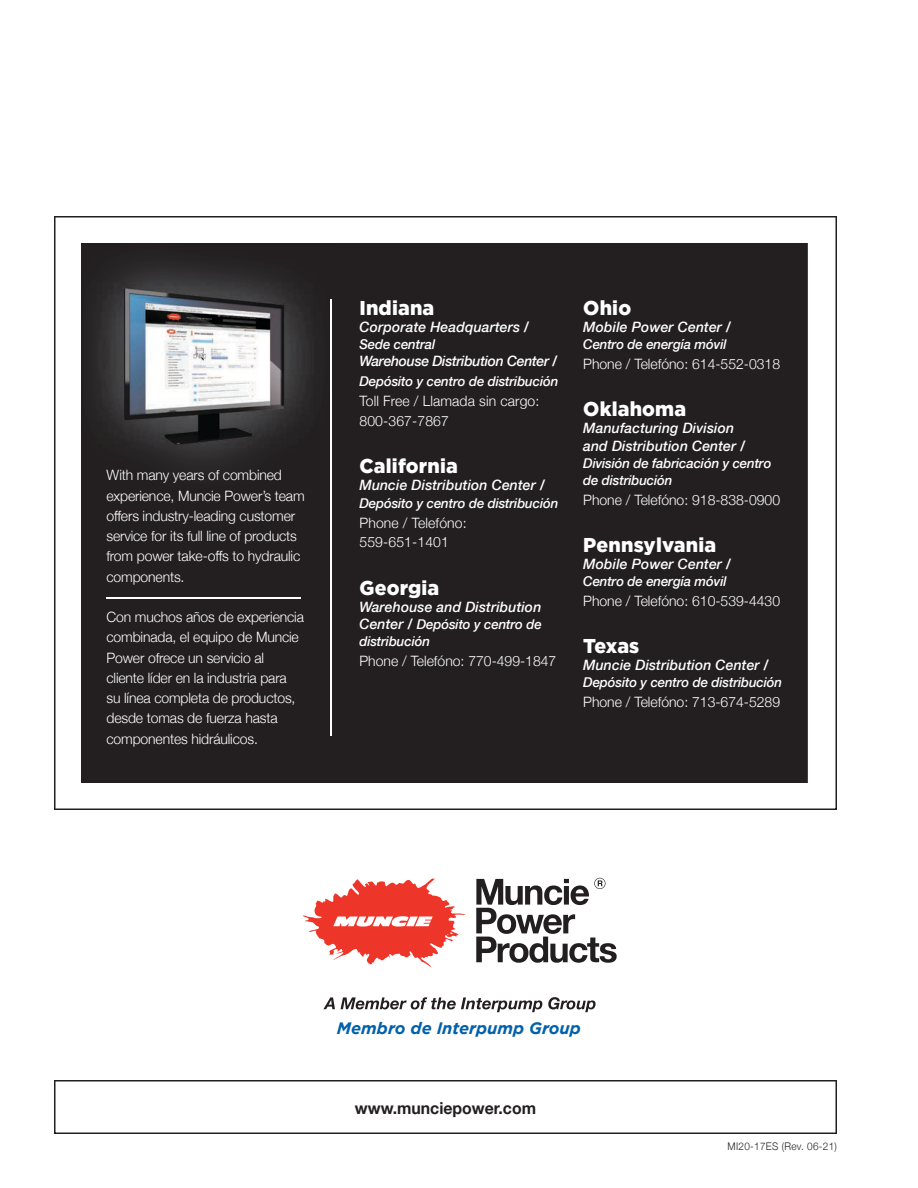
<style>
.page{position:relative;width:918px;height:1188px;background:#fff}
.page>*{position:absolute;margin:0;border:0;box-sizing:border-box;transform-origin:0 0}
.t1{font:900 19.95px "Gotham";letter-spacing:.01em;color:#fff}
.t2{font:italic 700 16.5px "Gotham";color:#0161aa}
.t3{font:700 16.5px "Helvetica Neue";color:#231f20;scale:.96 1}
.t4{font:300 14.25px/20.2px "Helvetica Neue";letter-spacing:-.01em;color:#fff}
.t5{font:italic 500 14.25px/17.1px "Helvetica Neue";letter-spacing:.01em;color:#fff}
.t6{font:300 14.25px/20px "Helvetica Neue";letter-spacing:.01em;color:#fff}
.t7{font:italic 500 14.25px "Helvetica Neue";letter-spacing:-.02em;color:#fff}
.t8{font:italic 500 13.5px/17.1px "Helvetica Neue";letter-spacing:-.01em;color:#fff}
.t9{font:300 10.5px "Helvetica Neue";letter-spacing:.03em;color:#231f20;scale:.95 1}
.s1{font-size:14.25px}
</style>
<div class="page">
<svg style="left:54px;top:1080px;width:783px;height:54px"></svg>
<svg style="left:54px;top:216px;width:783px;height:594px"></svg>
<div style="left:81px;top:243px;width:727px;height:540px;background:#231f20"></div>
<img style="left:73px;top:240px;width:261px;height:253px">
<img style="left:81px;top:243px;width:253px;height:250px">
<img style="left:97px;top:284px;width:219px;height:164px">
<hr style="left:331px;top:299px;width:1px;height:436px;background:#fff">
<hr style="left:106px;top:597px;width:195px;height:1px;background:#fff">
<svg style="left:476px;top:878px;width:141px;height:85px"></svg>
<svg style="left:302px;top:878px;width:164px;height:90px"></svg>
<svg style="left:323px;top:997px;width:12px;height:12px"></svg>
<svg style="left:341px;top:997px;width:201px;height:15px"></svg>
<svg style="left:548px;top:997px;width:48px;height:15px"></svg>
<p class="t4" style="left:106px;top:464px;width:200px">With many years of combined experience, Muncie Power’s team offers industry-leading customer service for its full line of products from power take-offs to hydraulic components.</p>
<p class="t4" style="left:106px;top:606px;width:199px">Con muchos años de experiencia combinada, el equipo de Muncie<br>Power ofrece un servicio al cliente líder en la industria para su línea completa de productos, desde tomas de fuerza hasta componentes hidráulicos.</p>
<h1 class="t1" style="left:359px;top:294px;width:76px">Indiana</h1>
<p class="t5" style="left:359px;top:318px;width:171px">Corporate Headquarters /</p>
<p class="t8" style="left:359px;top:335px;width:77px">Sede central</p>
<p class="t7" style="left:359px;top:349px;width:200px">Warehouse Distribution Center /</p>
<p class="t8" style="left:359px;top:372px;width:200px">Depósito y centro de distribución</p>
<p class="t6" style="left:359px;top:390px;width:181px">Toll Free / Llamada sin cargo:<br>800-367-7867</p>
<h1 class="t1" style="left:359px;top:453px;width:100px">California</h1>
<p class="t5" style="left:359px;top:476px;width:187px">Muncie Distribution Center /</p>
<p class="t8" style="left:359px;top:493px;width:200px">Depósito y centro de distribución</p>
<p class="t6" style="left:359px;top:511px;width:109px">Phone / Telefóno:<br>559-651-1401</p>
<h1 class="t1" style="left:359px;top:574px;width:81px">Georgia</h1>
<p class="t5" style="left:359px;top:597px;width:183px">Warehouse and Distribution</p>
<p class="t8" style="left:359px;top:615px;width:184px"><span class="s1">Center /</span> Depósito y centro de distribución</p>
<p class="t4" style="left:359px;top:650px;width:198px">Phone / Telefóno: 770-499-1847</p>
<h1 class="t1" style="left:583px;top:294px;width:49px">Ohio</h1>
<p class="t5" style="left:583px;top:318px;width:149px">Mobile Power Center /</p>
<p class="t8" style="left:583px;top:335px;width:145px">Centro de energía móvil</p>
<p class="t4" style="left:583px;top:353px;width:198px">Phone / Telefóno: 614-552-0318</p>
<h1 class="t1" style="left:583px;top:396px;width:104px">Oklahoma</h1>
<p class="t5" style="left:583px;top:419px;width:164px">Manufacturing Division and Distribution Center /</p>
<p class="t8" style="left:583px;top:453px;width:190px">División de fabricación y centro de distribución</p>
<p class="t4" style="left:583px;top:488px;width:198px">Phone / Telefóno: 918-838-0900</p>
<h1 class="t1" style="left:583px;top:531px;width:134px">Pennsylvania</h1>
<p class="t5" style="left:583px;top:554px;width:149px">Mobile Power Center /</p>
<p class="t8" style="left:583px;top:572px;width:145px">Centro de energía móvil</p>
<p class="t4" style="left:583px;top:590px;width:198px">Phone / Telefóno: 610-539-4430</p>
<h1 class="t1" style="left:583px;top:632px;width:58px">Texas</h1>
<p class="t5" style="left:583px;top:656px;width:187px">Muncie Distribution Center /</p>
<p class="t8" style="left:583px;top:673px;width:200px">Depósito y centro de distribución</p>
<p class="t4" style="left:583px;top:691px;width:198px">Phone / Telefóno: 713-674-5289</p>
<p class="t2" style="left:337px;top:1018px;width:246px">Membro de Interpump Group</p>
<p class="t3" style="left:355px;top:1095px;width:190px">www.munciepower.com</p>
<p class="t9" style="left:728px;top:1137px;width:117px">MI20-17ES (Rev. 06-21)</p>
</div>
